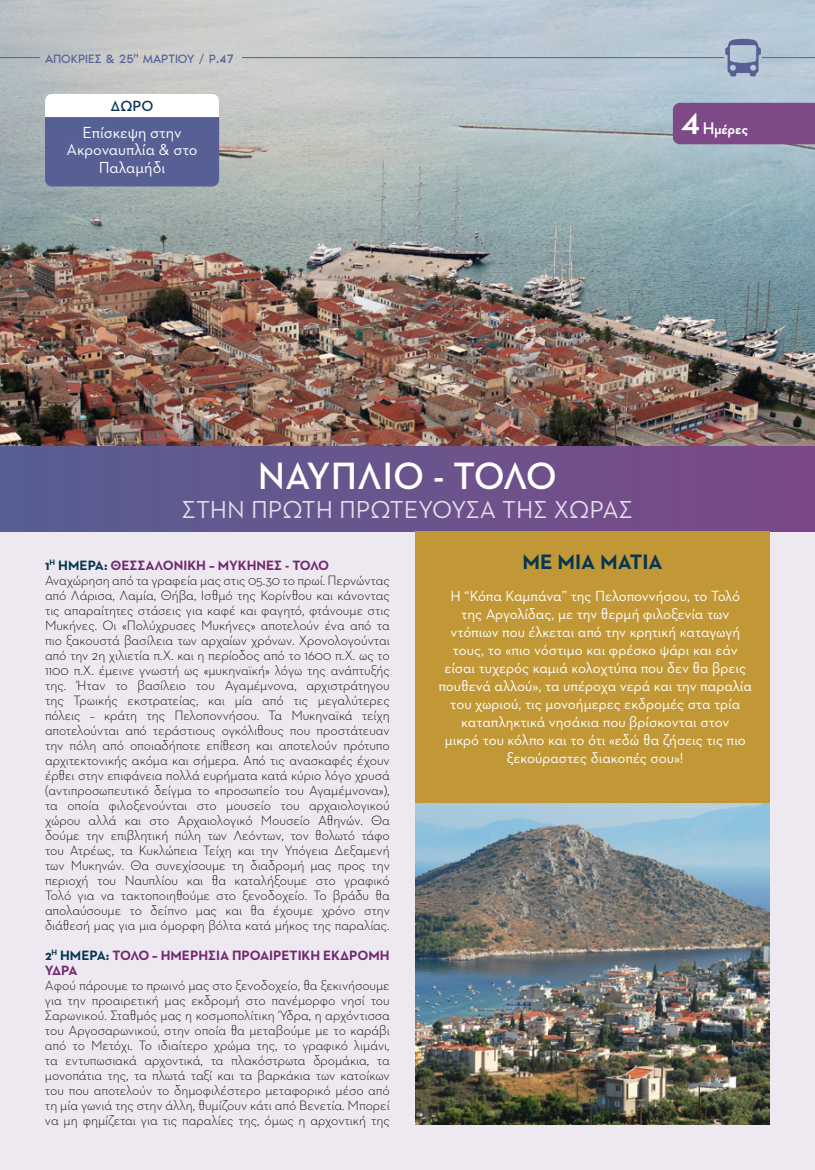
<style>
.page{position:relative;width:815px;height:1170px;background:#fff}
.page>*{position:absolute;margin:0;border:0;box-sizing:border-box;transform-origin:0 0}
.t1{font:600 38.75px "Neutraface Two Text Greek";letter-spacing:-.02em;color:#fff}
.t2{font:700 38.75px "Neutraface Two Disp Greek";color:#fff}
.t3{font:25px "Neutraface Two Text Greek";color:#e3dde9}
.t4{font:700 21.25px "Neutraface Two Text Greek";color:#053652}
.t5{font:700 17.12px "Neutraface Two Disp Greek";color:#fff}
.t6{font:16.25px/17.5px "Neutraface Two Text Greek";color:#fff;text-align:center}
.t7{font:15px/18px "Neutraface Two Text Greek";letter-spacing:-.005em;color:#fff;text-align:center}
.t8{font:600 15px "Neutraface Two Text Greek";color:#053652}
.t9{font:300 13.75px/15px "Neutraface Two Text Greek";letter-spacing:-.01em;color:#000}
.t10{font:700 13.75px/15px "Neutraface Two Text Greek";color:#712971}
.t11{font:12.5px "Noir Pro";color:#556195}
.s1{font-weight:700;color:#053652}
.s2{font-weight:700;color:#712971}
.s3{color:#053652}
</style>
<div class="page">
<div style="left:0;top:0;width:815px;height:1169px;background:#eee9f0"></div>
<img style="left:1px;top:0;width:814px;height:446px">
<hr style="left:242px;top:57px;width:482px;height:1px;background:#566094">
<div style="left:0;top:446px;width:815px;height:85px;background:linear-gradient(to right,#575f92,#7c4887)"></div>
<svg style="left:660px;top:38px;width:110px;height:39px;background:#a8b8cb"></svg>
<hr style="left:762px;top:57px;width:53px;height:1px;background:#566094">
<div style="left:415px;top:531px;width:355px;height:272px;background:#c19835"></div>
<img style="left:415px;top:803px;width:355px;height:321px">
<hr style="left:0;top:57px;width:40px;height:1px;background:#566094">
<div style="left:673px;top:103px;width:142px;height:41px;background:#7d4986"></div>
<div style="left:45px;top:94px;width:174px;height:92px;background:#566094;border-radius:7px"></div>
<div style="left:45px;top:94px;width:174px;height:23px;background:#fff"></div>
<p class="t11" style="left:45px;top:49px;width:190px">ΑΠΟΚΡΙΕΣ &amp; 25<sup>Η</sup> ΜΑΡΤΙΟΥ / P.47</p>
<p class="t8" style="left:111px;top:97px;width:44px">ΔΏΡΟ</p>
<p class="t6" style="left:67px;top:124px;width:133px">Επίσκεψη στην<br>Ακροναυπλία &amp; στο<br>Παλαμήδι</p>
<h1 class="t2" style="left:681px;top:100px;width:20px">4</h1>
<p class="t5" style="left:703px;top:119px;width:47px">Ημέρες</p>
<h1 class="t1" style="left:258px;top:452px;width:297px">ΝΑΎΠΛΙΟ - ΤΟΛΌ</h1>
<h2 class="t3" style="left:182px;top:494px;width:453px">ΣΤΗΝ ΠΡΩΤΗ ΠΡΩΤΕΥΟΥΣΑ ΤΗΣ ΧΩΡΑΣ</h2>
<p class="t9" style="left:45px;top:557px;width:346px"><span class="s1">1</span><sup>Η</sup> <span class="s1">ΗΜΕΡΑ:</span> <span class="s2">ΘΕΣΣΑΛΟΝΊΚΗ – ΜΥΚΉΝΕΣ - ΤΟΛΌ </span>Αναχώρηση από τα γραφεία μας στις 05.30 το πρωί. Περνώντας από Λάρισα, Λαμία, Θήβα, Ισθμό της Κορίνθου και κάνοντας τις απαραίτητες στάσεις για καφέ και φαγητό, φτάνουμε στις Μυκήνες. Οι «Πολύχρυσες Μυκήνες» αποτελούν ένα από τα πιο ξακουστά βασίλεια των αρχαίων χρόνων. Χρονολογούνται από την 2η χιλιετία π.Χ. και η περίοδος από το 1600 π.Χ. ως το 1100 π.Χ. έμεινε γνωστή ως «μυκηναϊκή» λόγω της ανάπτυξής της. Ήταν το βασίλειο του Αγαμέμνονα, αρχιστράτηγου της Τρωικής εκστρατείας, και μία από τις μεγαλύτερες πόλεις – κράτη της Πελοποννήσου. Τα Μυκηναϊκά τείχη αποτελούνται από τεράστιους ογκόλιθους που προστάτευαν την πόλη από οποιαδήποτε επίθεση και αποτελούν πρότυπο αρχιτεκτονικής ακόμα και σήμερα. Από τις ανασκαφές έχουν έρθει στην επιφάνεια πολλά ευρήματα κατά κύριο λόγο χρυσά (αντιπροσωπευτικό δείγμα το «προσωπείο του Αγαμέμνονα»), τα οποία φιλοξενούνται στο μουσείο του αρχαιολογικού χώρου αλλά και στο Αρχαιολογικό Μουσείο Αθηνών. Θα δούμε την επιβλητική πύλη των Λεόντων, τον θολωτό τάφο του Ατρέως, τα Κυκλώπεια Τείχη και την Υπόγεια Δεξαμενή των Μυκηνών. Θα συνεχίσουμε τη διαδρομή μας προς την περιοχή του Ναυπλίου και θα καταλήξουμε στο γραφικό Τολό για να τακτοποιηθούμε στο ξενοδοχείο. Το βράδυ θα απολαύσουμε το δείπνο μας και θα έχουμε χρόνο στην διάθεσή μας για μια όμορφη βόλτα κατά μήκος της παραλίας.</p>
<p class="t10" style="left:45px;top:947px;width:344px"><span class="s3">2</span><sup>Η</sup> <span class="s3">ΗΜΕΡΑ:</span> ΤΟΛΌ – ΗΜΕΡΉΣΙΑ ΠΡΟΑΙΡΕΤΙΚΉ ΕΚΔΡΟΜΉ<br>ΎΔΡΑ</p>
<p class="t9" style="left:45px;top:977px;width:346px;text-align:justify">Αφού πάρουμε το πρωινό μας στο ξενοδοχείο, θα ξεκινήσουμε για την προαιρετική μας εκδρομή στο πανέμορφο νησί του Σαρωνικού. Σταθμός μας η κοσμοπολίτικη Ύδρα, η αρχόντισσα του Αργοσαρωνικού, στην οποία θα μεταβούμε με το καράβι από το Μετόχι. Το ιδιαίτερο χρώμα της, το γραφικό λιμάνι, τα εντυπωσιακά αρχοντικά, τα πλακόστρωτα δρομάκια, τα μονοπάτια της, τα πλωτά ταξί και τα βαρκάκια των κατοίκων του που αποτελούν το δημοφιλέστερο μεταφορικό μέσο από τη μία γωνιά της στην άλλη, θυμίζουν κάτι από Βενετία. Μπορεί να μη φημίζεται για τις παραλίες της, όμως η αρχοντική της</p>
<h3 class="t4" style="left:523px;top:549px;width:142px">ΜΕ ΜΙΑ ΜΑΤΙΑ</h3>
<p class="t7" style="left:438px;top:587px;width:315px">Η “Κόπα Καμπάνα” της Πελοποννήσου, το Τολό της Αργολίδας, με την θερμή φιλοξενία των ντόπιων που έλκεται από την κρητική καταγωγή τους, το «πιο νόστιμο και φρέσκο ψάρι και εάν είσαι τυχερός καμιά κολοχτύπα που δεν θα βρεις πουθενά αλλού», τα υπέροχα νερά και την παραλία του χωριού, τις μονοήμερες εκδρομές στα τρία καταπληκτικά νησάκια που βρίσκονται στον<br>μικρό του κόλπο και το ότι «εδώ θα ζήσεις τις πιο ξεκούραστες διακοπές σου»!</p>
</div>
